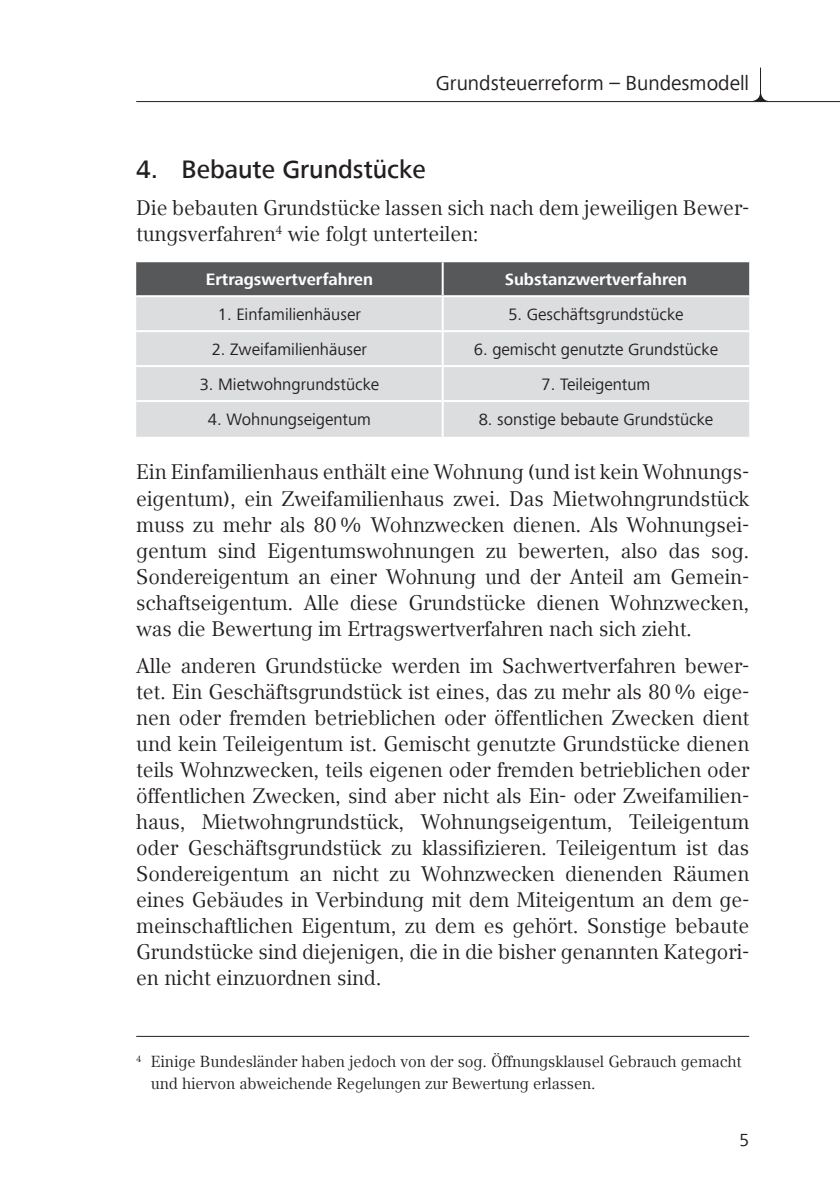
<style>
.page{position:relative;width:840px;height:1191px;background:#fff}
.page>*{position:absolute;margin:0;border:0;box-sizing:border-box;transform-origin:0 0}
.t1{font:500 26px "Frutiger Next Com";color:#231f20}
.t2{font:21px/26px "Compatil TDATEV";color:#231f20;text-align:justify}
.t3{font:21px "Frutiger Next Com";color:#231f20}
.t4{font:18px "Frutiger Next Com";color:#231f20}
.t5{font:17px "Frutiger Next Com";color:#231f20}
.t6{font:700 17px "Frutiger Next Com";color:#fff}
.t7{font:16px/22px "Compatil TDATEV";color:#231f20}
</style>
<div class="page">
<hr style="left:136px;top:101px;width:703px;height:1px;background:#231f20">
<hr style="left:759px;top:68px;width:1px;height:34px;background:#231f20">
<svg style="left:751px;top:93px;width:17px;height:9px"></svg>
<div style="left:136px;top:262px;width:612px;height:33px;background:#57585a"></div>
<div style="left:136px;top:297px;width:612px;height:140px;background:#dcdddf"></div>
<hr style="left:136px;top:330px;width:306px;height:2px;background:#fff">
<hr style="left:442px;top:330px;width:306px;height:2px;background:#fff">
<hr style="left:136px;top:365px;width:306px;height:2px;background:#fff">
<hr style="left:442px;top:365px;width:306px;height:2px;background:#fff">
<hr style="left:136px;top:400px;width:306px;height:2px;background:#fff">
<hr style="left:442px;top:400px;width:306px;height:2px;background:#fff">
<hr style="left:441px;top:262px;width:2px;height:33px;background:#fff">
<hr style="left:441px;top:297px;width:2px;height:33px;background:#fff">
<hr style="left:441px;top:332px;width:2px;height:33px;background:#fff">
<hr style="left:441px;top:367px;width:2px;height:33px;background:#fff">
<hr style="left:441px;top:402px;width:2px;height:35px;background:#fff">
<hr style="left:136px;top:1036px;width:612px;height:1px;background:#231f20">
<p class="t3" style="left:435px;top:71px;width:315px">Grundsteuerreform – Bundesmodell</p>
<p class="t1" style="left:136px;top:154px;width:291px">4. Bebaute Grundstücke</p>
<p class="t2" style="left:136px;top:195px;width:614px">Die bebauten Grundstücke lassen sich nach dem jeweiligen Bewer&shy;tungsverfahren<sup>4</sup> wie folgt unterteilen:</p>
<p class="t6" style="left:206px;top:269px;width:168px">Ertragswertverfahren</p>
<p class="t6" style="left:504px;top:269px;width:184px">Substanzwertverfahren</p>
<p class="t5" style="left:218px;top:304px;width:144px">1. Einfamilienhäuser</p>
<p class="t5" style="left:508px;top:304px;width:176px">5. Geschäftsgrundstücke</p>
<p class="t5" style="left:211px;top:339px;width:157px">2. Zweifamilienhäuser</p>
<p class="t5" style="left:473px;top:339px;width:245px">6. gemischt genutzte Grundstücke</p>
<p class="t5" style="left:200px;top:374px;width:181px">3. Mietwohngrundstücke</p>
<p class="t5" style="left:541px;top:374px;width:110px">7. Teileigentum</p>
<p class="t5" style="left:208px;top:409px;width:164px">4. Wohnungseigentum</p>
<p class="t5" style="left:478px;top:409px;width:236px">8. sonstige bebaute Grundstücke</p>
<p class="t2" style="left:136px;top:459px;width:614px">Ein Einfamilienhaus enthält eine Wohnung (und ist kein Wohnungs&shy;eigentum), ein Zweifamilienhaus zwei. Das Mietwohngrundstück muss zu mehr als 80% Wohnzwecken dienen. Als Wohnungsei&shy;gentum sind Eigentumswohnungen zu bewerten, also das sog.<br>Sondereigentum an einer Wohnung und der Anteil am Gemein&shy;schaftseigentum. Alle diese Grundstücke dienen Wohnzwecken, was die Bewertung im Ertragswertverfahren nach sich zieht.</p>
<p class="t2" style="left:136px;top:653px;width:614px">Alle anderen Grundstücke werden im Sachwertverfahren bewer&shy;tet. Ein Geschäftsgrundstück ist eines, das zu mehr als 80% eige&shy;nen oder fremden betrieblichen oder öffentlichen Zwecken dient und kein Teileigentum ist. Gemischt genutzte Grundstücke dienen teils Wohnzwecken, teils eigenen oder fremden betrieblichen oder öffentlichen Zwecken, sind aber nicht als Ein- oder Zweifamilien&shy;haus, Mietwohngrundstück, Wohnungseigentum, Teileigentum oder Geschäftsgrundstück zu klassifizieren. Teileigentum ist das Sondereigentum an nicht zu Wohnzwecken dienenden Räumen eines Gebäudes in Verbindung mit dem Miteigentum an dem ge&shy;meinschaftlichen Eigentum, zu dem es gehört. Sonstige bebaute Grundstücke sind diejenigen, die in die bisher genannten Kategori&shy;en nicht einzuordnen sind.</p>
<p class="t7" style="left:151px;top:1050px;width:591px;text-indent:-15px"><sup>4</sup> Einige Bundesländer haben jedoch von der sog. Öffnungsklausel Gebrauch gemacht und hiervon abweichende Regelungen zur Bewertung erlassen.</p>
<p class="t4" style="left:739px;top:1129px;width:11px">5</p>
</div>
